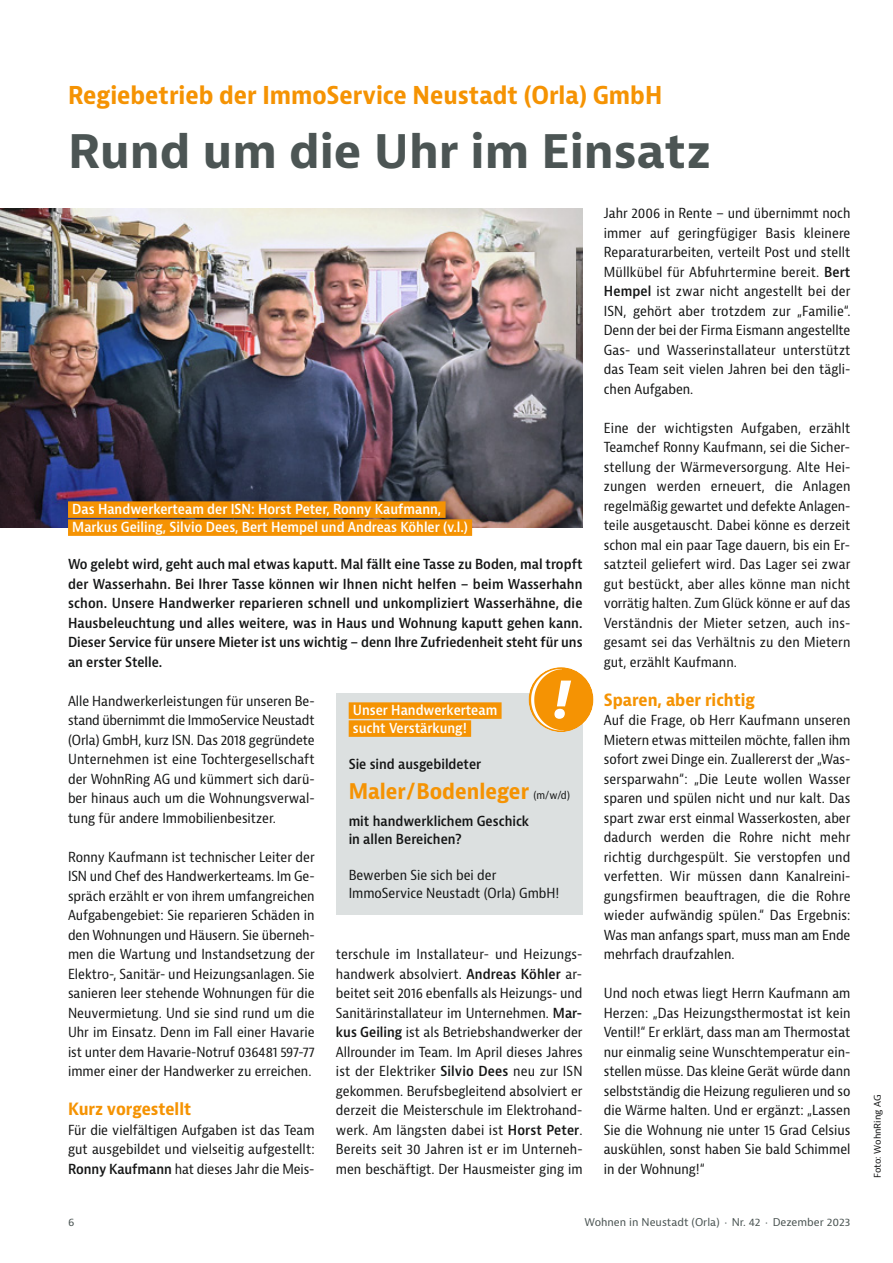
<style>
.page{position:relative;width:893px;height:1263px;background:#fff}
.page>*{position:absolute;margin:0;border:0;box-sizing:border-box;transform-origin:0 0}
.t1{font:italic 800 condensed 50.25px "Bernina Sans";color:#fff}
.t2{font:700 45px "Bernina Sans";color:#4c5554}
.t3{font:700 condensed 24px "Bernina Sans";color:#f59303}
.t4{font:700 condensed 21px "Bernina Sans";color:#f59303}
.t5{font:700 condensed 16.5px "Bernina Sans";color:#f59303}
.t6{font:condensed 13.5px/19.5px "Bernina Sans";color:#151616;text-align:justify}
.t7{font:600 condensed 13.5px/19.5px "Bernina Sans";color:#151616;text-align:justify}
.t8{font:600 condensed 13.5px/18px "Bernina Sans";color:#fff}
.t9{font:10.5px "Bernina Sans";color:#4c5554}
.t10{font:9px "Bernina Sans";color:#151616}
.s1{font-weight:600}
.s2{font-weight:400;font-size:10.5px;color:#151616}
</style>
<div class="page">
<div style="left:336px;top:693px;width:247px;height:221px;background:#dce0e0"></div>
<img style="left:0;top:208px;width:583px;height:319px">
<svg style="left:529px;top:667px;width:64px;height:65px"></svg>
<div style="left:349px;top:702px;width:153px;height:17px;background:#f59303"></div>
<div style="left:349px;top:720px;width:122px;height:17px;background:#f59303"></div>
<div style="left:68px;top:501px;width:378px;height:17px;background:#f59303"></div>
<div style="left:68px;top:519px;width:404px;height:17px;background:#f59303"></div>
<h3 class="t3" style="left:68px;top:82px;width:596px">Regiebetrieb der ImmoService Neustadt (Orla) GmbH</h3>
<h2 class="t2" style="left:68px;top:127px;width:644px">Rund um die Uhr im Einsatz</h2>
<p class="t8" style="left:72px;top:500px;width:397px">Das Handwerkerteam der ISN: Horst Peter, Ronny Kaufmann,<br>Markus Geiling, Silvio Dees, Bert Hempel und Andreas Köhler (v.l.)</p>
<p class="t7" style="left:68px;top:555px;width:516px">Wo gelebt wird, geht auch mal etwas kaputt. Mal fällt eine Tasse zu Boden, mal tropft der Wasserhahn. Bei Ihrer Tasse können wir Ihnen nicht helfen – beim Wasserhahn schon. Unsere Handwerker reparieren schnell und unkompliziert Wasserhähne, die Hausbeleuchtung und alles weitere, was in Haus und Wohnung kaputt gehen kann.<br>Dieser Service für unsere Mieter ist uns wichtig – denn Ihre Zufriedenheit steht für uns an erster Stelle.</p>
<p class="t6" style="left:68px;top:691px;width:248px">Alle Handwerkerleistungen für unseren Be&shy;stand übernimmt die ImmoService Neustadt (Orla) GmbH, kurz ISN. Das 2018 gegründete Unternehmen ist eine Tochtergesellschaft der WohnRing AG und kümmert sich darü&shy;ber hinaus auch um die Wohnungsverwal&shy;tung für andere Immobilienbesitzer.</p>
<p class="t6" style="left:68px;top:847px;width:248px">Ronny Kaufmann ist technischer Leiter der ISN und Chef des Handwerkerteams. Im Ge&shy;spräch erzählt er von ihrem umfangreichen Aufgabengebiet: Sie reparieren Schäden in den Wohnungen und Häusern. Sie überneh&shy;men die Wartung und Instandsetzung der Elektro-, Sanitär- und Heizungsanlagen. Sie sanieren leer stehende Wohnungen für die Neuvermietung. Und sie sind rund um die Uhr im Einsatz. Denn im Fall einer Havarie ist unter dem Havarie-Notruf 036481 597-77 immer einer der Handwerker zu erreichen.</p>
<p class="t5" style="left:68px;top:1100px;width:125px">Kurz vorgestellt</p>
<p class="t6" style="left:68px;top:1120px;width:248px">Für die vielfältigen Aufgaben ist das Team gut ausgebildet und vielseitig aufgestellt:<br><span class="s1">Ronny Kaufmann</span> hat dieses Jahr die Meis-</p>
<h1 class="t1" style="left:552px;top:668px;width:19px">!</h1>
<p class="t8" style="left:353px;top:701px;width:146px">Unser Handwerkerteam sucht Verstärkung!</p>
<p class="t7" style="left:349px;top:755px;width:134px">Sie sind ausgebildeter</p>
<h3 class="t4" style="left:349px;top:779px;width:223px">Maler/Bodenleger <span class="s2">(m/w/d)</span></h3>
<p class="t7" style="left:349px;top:812px;width:182px;line-height:18px">mit handwerklichem Geschick in allen Bereichen?</p>
<p class="t6" style="left:349px;top:866px;width:212px;line-height:18px">Bewerben Sie sich bei der<br>ImmoService Neustadt (Orla) GmbH!</p>
<p class="t6" style="left:336px;top:945px;width:248px">terschule im Installateur- und Heizungs&shy;handwerk absolviert. <span class="s1">Andreas Köhler</span> ar&shy;beitet seit 2016 ebenfalls als Heizungs- und Sanitärinstallateur im Unternehmen. <span class="s1">Mar&shy;kus Geiling</span> ist als Betriebshandwerker der Allrounder im Team. Im April dieses Jahres ist der Elektriker <span class="s1">Silvio Dees</span> neu zur ISN gekommen. Berufsbe gleitend absolviert er derzeit die Meisterschule im Elektrohand&shy;werk. Am längsten dabei ist <span class="s1">Horst Peter</span>.<br>Bereits seit 30 Jahren ist er im Unterneh&shy;men beschäftigt. Der Hausmeister ging im</p>
<p class="t6" style="left:604px;top:204px;width:248px">Jahr 2006 in Rente – und übernimmt noch im mer auf geringfügiger Basis kleinere Repa raturar beiten, verteilt Post und stellt Müll kübel für Abfuhrtermine bereit. <span class="s1">Bert Hempel</span> ist zwar nicht angestellt bei der ISN, gehört aber trotzdem zur „Familie“.<br>Denn der bei der Firma Eismann angestellte Gas- und Wasserinstallateur unterstützt das Team seit vielen Jahren bei den tägli&shy;chen Aufgaben.</p>
<p class="t6" style="left:604px;top:418px;width:248px">Eine der wichtigsten Aufgaben, erzählt Teamchef Ronny Kaufmann, sei die Sicher&shy;stellung der Wärmeversorgung. Alte Hei&shy;zungen werden erneuert, die Anlagen re gelmäßig gewartet und defekte Anlagen&shy;teile ausgetauscht. Dabei könne es derzeit schon mal ein paar Tage dauern, bis ein Er&shy;satzteil geliefert wird. Das Lager sei zwar gut bestückt, aber alles könne man nicht vorrätig halten. Zum Glück könne er auf das Verständnis der Mieter setzen, auch ins&shy;gesamt sei das Verhältnis zu den Mietern gut, erzählt Kaufmann.</p>
<p class="t5" style="left:604px;top:690px;width:153px">Sparen, aber richtig</p>
<p class="t6" style="left:604px;top:711px;width:248px">Auf die Frage, ob Herr Kaufmann unseren Mietern etwas mitteilen möchte, fallen ihm sofort zwei Dinge ein. Zuallererst der „Was&shy;sersparwahn“: „Die Leute wollen Wasser sparen und spülen nicht und nur kalt. Das spart zwar erst einmal Wasserkosten, aber dadurch werden die Rohre nicht mehr richtig durchgespült. Sie verstopfen und verfetten. Wir müssen dann Kanalreini - gungs firmen beauftragen, die die Rohre wieder aufwändig spülen.“ Das Ergebnis:<br>Was man anfangs spart, muss man am Ende mehrfach draufzahlen.</p>
<p class="t6" style="left:604px;top:984px;width:248px">Und noch etwas liegt Herrn Kaufmann am Herzen: „Das Heizungsthermostat ist kein Ventil!“ Er erklärt, dass man am Thermostat nur einmalig seine Wunschtemperatur ein&shy;stellen müsse. Das kleine Gerät würde dann selbstständig die Heizung regulieren und so die Wärme halten. Und er ergänzt: „Lassen Sie die Wohnung nie unter 15 Grad Celsius auskühlen, sonst haben Sie bald Schimmel in der Wohnung!“</p>
<p class="t9" style="left:68px;top:1216px;width:8px">6</p>
<p class="t9" style="left:585px;top:1216px;width:267px">Wohnen in Neustadt (Orla) · Nr. 42 · Dezember 2023</p>
<p class="t10" style="left:872px;top:1178px;width:85px;rotate:-90deg">Foto: WohnRing AG</p>
</div>
